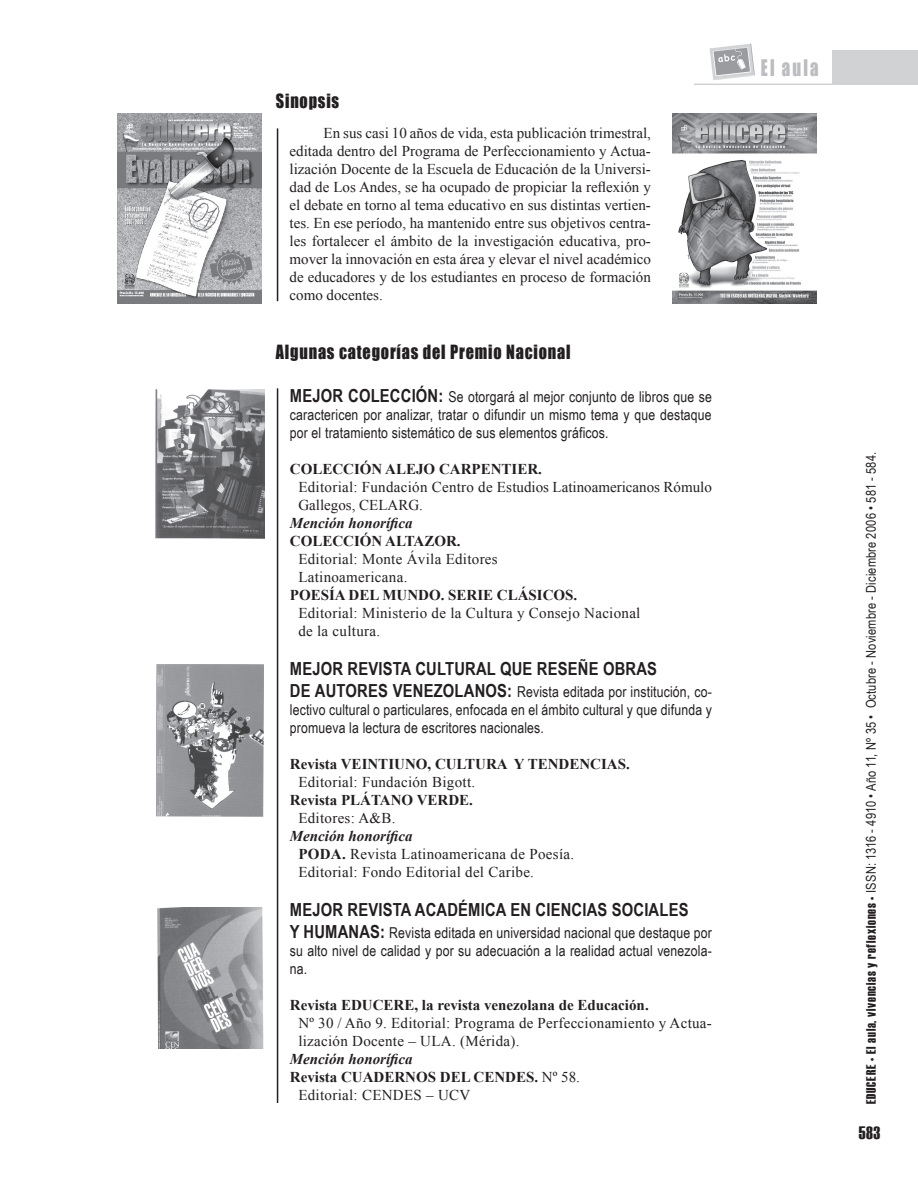
<style>
.page{position:relative;width:918px;height:1188px;background:#fff}
.page>*{position:absolute;margin:0;border:0;box-sizing:border-box;transform-origin:0 0}
.t1{font:21px "Impact";letter-spacing:.13em;color:#bcbdc0;scale:.8 1}
.t2{font:700 18px "Arial Narrow";letter-spacing:.01em;color:#231f20}
.t3{font:18px "Impact";letter-spacing:.05em;color:#231f20;scale:.9 1}
.t4{font:18px "Haettenschweiler";color:#231f20}
.t5{font:15px/18px "Times New Roman";letter-spacing:.02em;color:#231f20}
.t6{font:15px/18px "Arial Narrow";letter-spacing:.01em;color:#231f20;text-align:justify}
.t7{font:700 15px "Times New Roman";color:#231f20}
.t8{font:15px/18px "Times New Roman";color:#231f20}
.t9{font:italic 700 15px "Times New Roman";color:#231f20}
.t10{font:13.5px "Arial Narrow";letter-spacing:.01em;color:#231f20}
.s1{font-weight:700;font-size:18px}
.s2{font-weight:700;font-style:italic}
.s3{font-weight:700}
.s4{font-weight:400}
.s5{font-family:"Haettenschweiler"}
</style>
<div class="page">
<div style="left:833px;top:50px;width:85px;height:35px;background:#d1d2d4"></div>
<img style="left:709px;top:43px;width:46px;height:37px">
<hr style="left:694px;top:84px;width:139px;height:1px;background:#d1d2d4">
<hr style="left:277px;top:388px;width:1px;height:715px;background:#231f20">
<img style="left:157px;top:665px;width:107px;height:151px">
<img style="left:158px;top:907px;width:105px;height:142px">
<img style="left:155px;top:389px;width:109px;height:150px">
<hr style="left:277px;top:128px;width:1px;height:173px;background:#231f20">
<img style="left:117px;top:114px;width:144px;height:190px">
<img style="left:672px;top:113px;width:144px;height:191px">
<p class="t3" style="left:276px;top:87px;width:72px">Sinopsis</p>
<p class="t5" style="left:290px;top:124px;width:363px;text-align:justify;text-indent:34px">En sus casi 10 años de vida, esta publicación trimestral, editada dentro del Programa de Perfeccionamiento y Actua&shy;lización Docente de la Escuela de Educación de la Universi&shy;dad de Los Andes, se ha ocupado de propiciar la reflexión y el debate en torno al tema educativo en sus distintas vertien&shy;tes. En ese período, ha mantenido entre sus objetivos centra&shy;les fortalecer el ámbito de la investigación educativa, pro&shy;mover la innovación en esta área y elevar el nivel académico de educadores y de los estudiantes en proceso de formación como docentes.</p>
<p class="t3" style="left:276px;top:338px;width:329px">Algunas categorías del Premio Nacional</p>
<p class="t6" style="left:290px;top:387px;width:423px"><span class="s1">MEJOR COLECCIÓN:</span> Se otorgará al mejor conjunto de libros que se caractericen por analizar, tratar o difundir un mismo tema y que destaque por el tratamiento sistemático de sus elementos gráficos.</p>
<p class="t7" style="left:290px;top:458px;width:254px">COLECCIÓN ALEJO CARPENTIER.</p>
<p class="t8" style="left:298px;top:477px;width:415px">Editorial: Fundación Centro de Estudios Latinoamericanos Rómulo<br>Gallegos, CELARG.</p>
<p class="t9" style="left:290px;top:512px;width:124px">Mención honorífica</p>
<p class="t7" style="left:290px;top:530px;width:172px">COLECCIÓN ALTAZOR.</p>
<p class="t5" style="left:298px;top:549px;width:201px">Editorial: Monte Ávila Editores<br>Latinoamericana.</p>
<p class="t7" style="left:290px;top:584px;width:289px">POESÍA DEL MUNDO. SERIE CLÁSICOS.</p>
<p class="t5" style="left:298px;top:603px;width:344px">Editorial: Ministerio de la Cultura y Consejo Nacional de la cultura.</p>
<p class="t2" style="left:290px;top:655px;width:369px">MEJOR REVISTA CULTURAL QUE RESEÑE OBRAS</p>
<p class="t6" style="left:290px;top:682px;width:424px"><span class="s1">DE AUTORES VENEZOLANOS:</span> Revista editada por institución, co&shy;lectivo cultural o particulares, enfocada en el ámbito cultural y que difunda y promueva la lectura de escritores nacionales.</p>
<p class="t7" style="left:290px;top:753px;width:341px">Revista VEINTIUNO, CULTURA Y TENDENCIAS.</p>
<p class="t5" style="left:298px;top:773px;width:178px">Editorial: Fundación Bigott.</p>
<p class="t7" style="left:290px;top:789px;width:185px">Revista PLÁTANO VERDE.</p>
<p class="t5" style="left:298px;top:809px;width:99px">Editores: A&amp;B.</p>
<p class="t5" style="left:298px;top:827px;width:277px;text-indent:-9px"><span class="s2">Mención honorífica<br></span><span class="s3">PODA.</span> Revista Latinoamericana de Poesía.<br>Editorial: Fondo Editorial del Caribe.</p>
<p class="t2" style="left:290px;top:896px;width:400px">MEJOR REVISTA ACADÉMICA EN CIENCIAS SOCIALES</p>
<p class="t6" style="left:290px;top:923px;width:424px"><span class="s1">Y HUMANAS:</span> Revista editada en universidad nacional que destaque por su alto nivel de calidad y por su adecuación a la realidad actual venezola&shy;na.</p>
<p class="t7" style="left:290px;top:995px;width:360px">Revista EDUCERE, la revista venezolana de Educación.</p>
<p class="t5" style="left:298px;top:1014px;width:415px">Nº 30 / Año 9. Editorial: Programa de Perfeccionamiento y Actua&shy;lización Docente – ULA. (Mérida).</p>
<p class="t9" style="left:290px;top:1049px;width:124px">Mención honorífica</p>
<p class="t7" style="left:290px;top:1067px;width:292px">Revista CUADERNOS DEL CENDES. <span class="s4">Nº 58.</span></p>
<p class="t5" style="left:298px;top:1086px;width:174px">Editorial: CENDES – UCV</p>
<h1 class="t1" style="left:761px;top:52px;width:74px">El aula</h1>
<p class="t10" style="left:861px;top:1104px;width:653px;rotate:-90deg"><span class="s5">EDUCERE • El aula, vivencias y reflexiones •</span> ISSN: 1316 - 4910 • Año 11, Nº 35 • Octubre - Noviembre - Diciembre 2006 • 581 - 584.</p>
<p class="t4" style="left:859px;top:1121px;width:23px">583</p>
</div>
